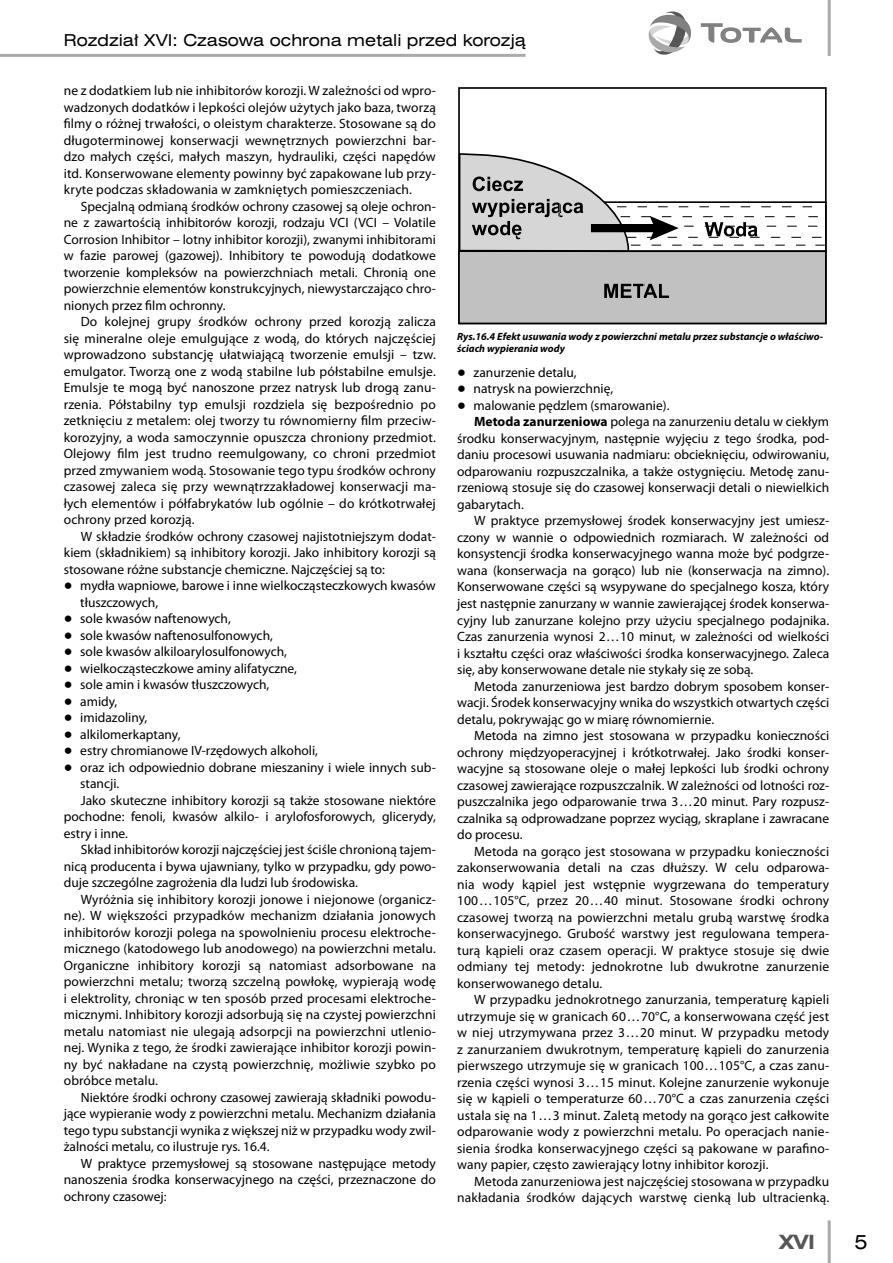
<style>
.page{position:relative;width:893px;height:1263px;background:#fff}
.page>*{position:absolute;margin:0;border:0;box-sizing:border-box;transform-origin:0 0}
.t1{font:700 18px "Swis 721 Ex PL";color:#565656}
.t2{font:18px "Swis 721 Ex PL";color:#000}
.t3{font:15px "Swis 721 Ex PL";color:#000}
.podstawa{font:13.5px/16.5px "Myriad Pro";color:#000;text-align:justify}
.kropki{font:13.5px/16.5px "Myriad Pro";color:#000}
.podpisy{font:italic 700 10.5px/12px "Myriad Pro";color:#000}
.s1{font-family:"Newspaper Pi PL"}
.s2{font-weight:700}
</style>
<div class="page">
<hr style="left:0;top:54px;width:526px;height:3px;background:#aaa">
<svg style="left:648px;top:11px;width:43px;height:44px"></svg>
<svg style="left:701px;top:23px;width:101px;height:20px"></svg>
<hr style="left:828px;top:1220px;width:3px;height:43px;background:#aaa">
<hr style="left:828px;top:0;width:3px;height:56px;background:#aaa">
<div style="left:459px;top:251px;width:367px;height:72px;background:#c1c1c1"></div>
<div style="left:458px;top:250px;width:369px;height:74px;border:2px solid #000"></div>
<svg style="left:604px;top:284px;width:65px;height:14px"></svg>
<svg style="left:458px;top:152px;width:367px;height:101px"></svg>
<p class="t3" style="left:64px;top:31px;width:464px">Rozdział XVI: Czasowa ochrona metali przed korozją</p>
<p class="podstawa" style="left:64px;top:83px;width:374px">ne z dodatkiem lub nie inhibitorów korozji. W zależności od wpro&shy;wadzonych dodatków i lepkości olejów użytych jako baza, tworzą filmy o różnej trwałości, o oleistym charakterze. Stosowane są do długoterminowej konserwacji wewnętrznych powierzchni bar&shy;dzo małych części, małych maszyn, hydrauliki, części napędów itd. Konserwowane elementy powinny być zapakowane lub przy&shy;kryte podczas składowania w zamkniętych pomieszczeniach.</p>
<p class="podstawa" style="left:64px;top:198px;width:374px;text-indent:17px">Specjalną odmianą środków ochrony czasowej są oleje ochron&shy;ne z zawartością inhibitorów korozji, rodzaju VCI (VCI – Volatile Corrosion Inhibitor – lotny inhibitor korozji), zwanymi inhibitorami w fazie parowej (gazowej). Inhibitory te powodują dodatkowe tworzenie kompleksów na powierzchniach metali. Chronią one powierzchnie elementów konstrukcyjnych, niewystarczająco chro&shy;nionych przez film ochronny.</p>
<p class="podstawa" style="left:64px;top:314px;width:374px;text-indent:17px">Do kolejnej grupy środków ochrony przed korozją zalicza się mineralne oleje emulgujące z wodą, do których najczęściej wprowadzono substancję ułatwiającą tworzenie emulsji – tzw. emulgator. Tworzą one z wodą stabilne lub półstabilne emulsje.<br>Emulsje te mogą być nanoszone przez natrysk lub drogą zanu&shy;rzenia. Półstabilny typ emulsji rozdziela się bezpośrednio po zetknięciu z metalem: olej tworzy tu równomierny film przeciw&shy;korozyjny, a woda samoczynnie opuszcza chroniony przedmiot.<br>Olejowy film jest trudno reemulgowany, co chroni przedmiot przed zmywaniem wodą. Stosowanie tego typu środków ochrony czasowej zaleca się przy wewnątrzzakładowej konserwacji ma&shy;łych elementów i półfabrykatów lub ogólnie – do krótkotrwałej ochrony przed korozją.</p>
<p class="podstawa" style="left:64px;top:528px;width:374px;text-indent:17px">W składzie środków ochrony czasowej najistotniejszym dodat&shy;kiem (składnikiem) są inhibitory korozji. Jako inhibitory korozji są stosowane różne substancje chemiczne. Najczęściej są to:</p>
<p class="kropki" style="left:80px;top:578px;width:357px;text-indent:-16px"><span class="s1">q</span> mydła wapniowe, barowe i inne wielkocząsteczkowych kwasów tłuszczowych,</p>
<p class="kropki" style="left:64px;top:611px;width:169px"><span class="s1">q</span> sole kwasów naftenowych,</p>
<p class="kropki" style="left:64px;top:627px;width:211px"><span class="s1">q</span> sole kwasów naftenosulfonowych,</p>
<p class="kropki" style="left:64px;top:644px;width:225px"><span class="s1">q</span> sole kwasów alkiloarylosulfonowych,</p>
<p class="kropki" style="left:64px;top:660px;width:235px"><span class="s1">q</span> wielkocząsteczkowe aminy alifatyczne,</p>
<p class="kropki" style="left:64px;top:677px;width:207px"><span class="s1">q</span> sole amin i kwasów tłuszczowych,</p>
<p class="kropki" style="left:64px;top:693px;width:55px"><span class="s1">q</span> amidy,</p>
<p class="kropki" style="left:64px;top:710px;width:85px"><span class="s1">q</span> imidazoliny,</p>
<p class="kropki" style="left:64px;top:726px;width:118px"><span class="s1">q</span> alkilomerkaptany,</p>
<p class="kropki" style="left:64px;top:743px;width:256px"><span class="s1">q</span> estry chromianowe IV-rzędowych alkoholi,</p>
<p class="kropki" style="left:80px;top:759px;width:357px;text-indent:-16px"><span class="s1">q</span> oraz ich odpowiednio dobrane mieszaniny i wiele innych sub&shy;stancji.</p>
<p class="podstawa" style="left:64px;top:792px;width:374px;text-indent:17px">Jako skuteczne inhibitory korozji są także stosowane niektóre pochodne: fenoli, kwasów alkilo- i arylofosforowych, glicerydy, estry i inne.</p>
<p class="podstawa" style="left:64px;top:842px;width:374px;text-indent:17px">Skład inhibitorów korozji najczęściej jest ściśle chronioną tajem&shy;nicą producenta i bywa ujawniany, tylko w przypadku, gdy powo&shy;duje szczególne zagrożenia dla ludzi lub środowiska.</p>
<p class="podstawa" style="left:64px;top:891px;width:374px;text-indent:17px">Wyróżnia się inhibitory korozji jonowe i niejonowe (organicz&shy;ne). W większości przypadków mechanizm działania jonowych inhibitorów korozji polega na spowolnieniu procesu elektroche&shy;micznego (katodowego lub anodowego) na powierzchni metalu.<br>Organiczne inhibitory korozji są natomiast adsorbowane na powierzchni metalu; tworzą szczelną powłokę, wypierają wodę i elektrolity, chroniąc w ten sposób przed procesami elektroche&shy;micznymi. Inhibitory korozji adsorbują się na czystej powierzchni metalu natomiast nie ulegają adsorpcji na powierzchni utlenio&shy;nej. Wynika z tego, że środki zawierające inhibitor korozji powin&shy;ny być nakładane na czystą powierzchnię, możliwie szybko po obróbce metalu.</p>
<p class="podstawa" style="left:64px;top:1089px;width:374px;text-indent:17px">Niektóre środki ochrony czasowej zawierają składniki powodu&shy;jące wypieranie wody z powierzchni metalu. Mechanizm działania tego typu substancji wynika z większej niż w przypadku wody zwil&shy;żalności metalu, co ilustruje rys. 16.4.</p>
<p class="podstawa" style="left:64px;top:1155px;width:374px;text-indent:17px">W praktyce przemysłowej są stosowane następujące metody nanoszenia środka konserwacyjnego na części, przeznaczone do ochrony czasowej:</p>
<p class="podpisy" style="left:457px;top:331px;width:367px">Rys.16.4 Efekt usuwania wody z powierzchni metalu przez substancje o właściwo&shy;ściach wypierania wody</p>
<p class="kropki" style="left:457px;top:364px;width:121px"><span class="s1">q</span> zanurzenie detalu,</p>
<p class="kropki" style="left:457px;top:381px;width:158px"><span class="s1">q</span> natrysk na powierzchnię,</p>
<p class="kropki" style="left:457px;top:397px;width:214px"><span class="s1">q</span> malowanie pędzlem (smarowanie).</p>
<p class="podstawa" style="left:457px;top:414px;width:374px;text-indent:17px"><span class="s2">Metoda zanurzeniowa</span> polega na zanurzeniu detalu w ciekłym środku konserwacyjnym, następnie wyjęciu z tego środka, pod&shy;daniu procesowi usuwania nadmiaru: obcieknięciu, odwirowaniu, odparowaniu rozpuszczalnika, a także ostygnięciu. Metodę zanu&shy;rzeniową stosuje się do czasowej konserwacji detali o niewielkich gabarytach.</p>
<p class="podstawa" style="left:457px;top:513px;width:374px;text-indent:17px">W praktyce przemysłowej środek konserwacyjny jest umiesz&shy;czony w wannie o odpowiednich rozmiarach. W zależności od konsystencji środka konserwacyjnego wanna może być podgrze&shy;wana (konserwacja na gorąco) lub nie (konserwacja na zimno).<br>Konserwowane części są wsypywane do specjalnego kosza, który jest następnie zanurzany w wannie zawierającej środek konserwa&shy;cyjny lub zanurzane kolejno przy użyciu specjalnego podajnika.<br>Czas zanurzenia wynosi 2 … 10 minut, w zależności od wielkości i kształtu części oraz właściwości środka konserwacyjnego. Zaleca się, aby konserwowane detale nie stykały się ze sobą.</p>
<p class="podstawa" style="left:457px;top:678px;width:374px;text-indent:17px">Metoda zanurzeniowa jest bardzo dobrym sposobem konser&shy;wacji. Środek konserwacyjny wnika do wszystkich otwartych części detalu, pokrywając go w miarę równomiernie.</p>
<p class="podstawa" style="left:457px;top:728px;width:374px;text-indent:17px">Metoda na zimno jest stosowana w przypadku konieczności ochrony międzyoperacyjnej i krótkotrwałej. Jako środki konser&shy;wacyjne są stosowane oleje o małej lepkości lub środki ochrony czasowej zawierające rozpuszczalnik. W zależności od lotności roz&shy;puszczalnika jego odparowanie trwa 3 … 20 minut. Pary rozpusz&shy;czalnika są odprowadzane poprzez wyciąg, skraplane i zawracane do procesu.</p>
<p class="podstawa" style="left:457px;top:843px;width:374px;text-indent:17px">Metoda na gorąco jest stosowana w przypadku konieczności zakonserwowania detali na czas dłuższy. W celu odparowa&shy;nia wody kąpiel jest wstępnie wygrzewana do temperatury 100 … 105°C, przez 20 … 40 minut. Stosowane środki ochrony czasowej tworzą na powierzchni metalu grubą warstwę środka konserwacyjnego. Grubość warstwy jest regulowana tempera&shy;turą kąpieli oraz czasem operacji. W praktyce stosuje się dwie odmiany tej metody: jednokrotne lub dwukrotne zanurzenie konserwowanego detalu.</p>
<p class="podstawa" style="left:457px;top:992px;width:374px;text-indent:17px">W przypadku jednokrotnego zanurzania, temperaturę kąpieli utrzymuje się w granicach 60 … 70°C, a konserwowana część jest w niej utrzymywana przez 3 … 20 minut. W przypadku metody z zanurzaniem dwukrotnym, temperaturę kąpieli do zanurzenia pierwszego utrzymuje się w granicach 100 … 105°C, a czas zanu&shy;rzenia części wynosi 3 … 15 minut. Kolejne zanurzenie wykonuje się w kąpieli o temperaturze 60 … 70°C a czas zanurzenia części ustala się na 1 … 3 minut. Zaletą metody na gorąco jest całkowite odparowanie wody z powierzchni metalu. Po operacjach nanie&shy;sienia środka konserwacyjnego części są pakowane w parafino&shy;wany papier, często zawierający lotny inhibitor korozji.</p>
<p class="podstawa" style="left:457px;top:1173px;width:374px;text-align:right">Metoda zanurzeniowa jest najczęściej stosowana w przypadku nakładania środków dających warstwę cienką lub ultracienką.</p>
<h1 class="t1" style="left:779px;top:1230px;width:37px">XVI</h1>
<h1 class="t2" style="left:854px;top:1230px;width:15px">5</h1>
</div>
